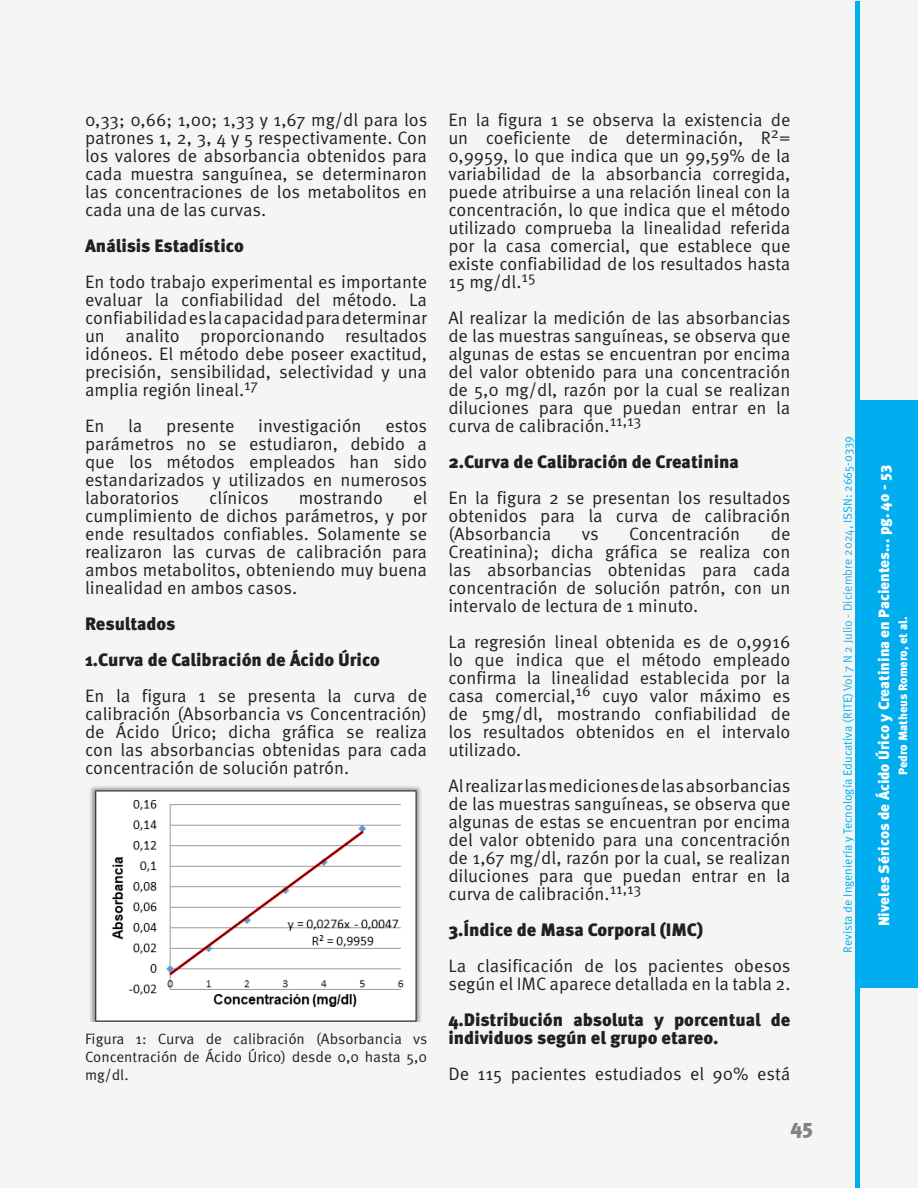
<style>
.page{position:relative;width:918px;height:1188px;background:#f4f6f6}
.page>*{position:absolute;margin:0;border:0;box-sizing:border-box;transform-origin:0 0}
.t1{font:900 21px "Meta Pro";color:#808285}
.txt{font:18px/18px "Meta Pro";color:#231f20;text-align:justify}
.txt-2{font:900 18px/18px "Meta Pro";color:#231f20}
.Pie_Imagen{font:15px/18px "Meta Pro";color:#231f20;text-align:justify}
.t2{font:900 15px "Meta Pro";color:#fff}
.t3{font:12px "Meta Pro";color:#00aeef}
.t4{font:900 12px "Meta Pro";color:#fff}
.s1{color:#29abe2}
</style>
<div class="page">
<div style="left:859px;top:400px;width:59px;height:588px;background:#00aeef"></div>
<hr style="left:855px;top:2px;width:4px;height:1186px;background:#00aeef">
<img style="left:90px;top:786px;width:331px;height:236px">
<p class="txt" style="left:85px;top:111px;width:344px">0,33; 0,66; 1,00; 1,33 y 1,67 mg/dl para los patrones 1, 2, 3, 4 y 5 respectivamente. Con los valores de absorbancia obtenidos para cada muestra sanguínea, se determinaron las concentraciones de los metabolitos en cada una de las curvas.</p>
<p class="txt-2" style="left:85px;top:237px;width:160px">Análisis Estadístico</p>
<p class="txt" style="left:85px;top:273px;width:344px">En todo trabajo experimental es importante evaluar la confiabilidad del método. La confiabilidad es la capacidad para determinar un analito proporcionando resultados idóneos. El método debe poseer exactitud, precisión, sensibilidad, selectividad y una amplia región lineal.<sup>17</sup></p>
<p class="txt" style="left:85px;top:417px;width:21px">En</p>
<p class="txt" style="left:128px;top:417px;width:16px">la</p>
<p class="txt" style="left:166px;top:417px;width:70px">presente</p>
<p class="txt" style="left:258px;top:417px;width:105px">investigación</p>
<p class="txt" style="left:85px;top:417px;width:344px;text-indent:300px">estos parámetros no se estudiaron, debido a que los métodos empleados han sido estandarizados y utilizados en numerosos laboratorios</p>
<p class="txt" style="left:209px;top:489px;width:61px">clínicos</p>
<p class="txt" style="left:299px;top:489px;width:86px">mostrando</p>
<p class="txt" style="left:85px;top:489px;width:344px;text-indent:328px">el cumplimiento de dichos parámetros, y por ende resultados confiables. Solamente se realizaron las curvas de calibración para ambos metabolitos, obteniendo muy buena linealidad en ambos casos.</p>
<p class="txt-2" style="left:85px;top:615px;width:92px">Resultados</p>
<p class="txt-2" style="left:85px;top:651px;width:297px">1.Curva de Calibración de Ácido Úrico</p>
<p class="txt" style="left:85px;top:687px;width:344px">En la figura 1 se presenta la curva de calibración (Absorbancia vs Concentración) de Ácido Úrico; dicha gráfica se realiza con las absorbancias obtenidas para cada concentración de solución patrón.</p>
<p class="Pie_Imagen" style="left:85px;top:1030px;width:344px">Figura 1: Curva de calibración (Absorbancia vs Concentración de Ácido Úrico) desde 0,0 hasta 5,0 mg/dl.</p>
<p class="txt" style="left:448px;top:111px;width:344px">En la figura 1 se observa la existencia de un coeficiente de determinación, R<sup>2</sup>= 0,9959, lo que indica que un 99,59% de la variabilidad de la absorbancia corregida, puede atribuirse a una relación lineal con la concentración, lo que indica que el método utilizado comprueba la linealidad referida por la casa comercial, que establece que existe confiabilidad de los resultados hasta 15 mg/dl.<sup>15</sup></p>
<p class="txt" style="left:448px;top:309px;width:344px">Al realizar la medición de las absorbancias de las muestras sanguíneas, se observa que algunas de estas se encuentran por encima del valor obtenido para una concentración de 5,0 mg/dl, razón por la cual se realizan diluciones para que puedan entrar en la curva de calibración.<sup>11,13</sup></p>
<p class="txt-2" style="left:448px;top:453px;width:292px">2.Curva de Calibración de Creatinina</p>
<p class="txt" style="left:448px;top:489px;width:344px">En la figura 2 se presentan los resultados obtenidos para la curva de calibración (Absorbancia</p>
<p class="txt" style="left:582px;top:525px;width:18px">vs</p>
<p class="txt" style="left:629px;top:525px;width:113px">Concentración</p>
<p class="txt" style="left:448px;top:525px;width:344px;text-indent:322px">de Creatinina); dicha gráfica se realiza con las absorbancias obtenidas para cada concentración de solución patrón, con un intervalo de lectura de 1 minuto.</p>
<p class="txt" style="left:448px;top:633px;width:344px">La regresión lineal obtenida es de 0,9916 lo que indica que el método empleado confirma la linealidad establecida por la casa comercial,<sup>16</sup> cuyo valor máximo es de 5mg/dl, mostrando confiabilidad de los resultados obtenidos en el intervalo utilizado.</p>
<p class="txt" style="left:448px;top:777px;width:344px">Al realizar las mediciones de las absorbancias de las muestras sanguíneas, se observa que algunas de estas se encuentran por encima del valor obtenido para una concentración de 1,67 mg/dl, razón por la cual, se realizan diluciones para que puedan entrar en la curva de calibración.<sup>11,13</sup></p>
<p class="txt-2" style="left:448px;top:921px;width:256px">3.Índice de Masa Corporal (IMC)</p>
<p class="txt" style="left:448px;top:957px;width:344px">La clasificación de los pacientes obesos según el IMC aparece detallada en la tabla 2.</p>
<p class="txt-2" style="left:448px;top:1011px;width:344px">4.Distribución absoluta y porcentual de individuos según el grupo etareo.</p>
<p class="txt" style="left:448px;top:1065px;width:344px">De 115 pacientes estudiados el 90% está</p>
<p class="t1" style="left:790px;top:1113px;width:24px">45</p>
<p class="t3" style="left:840px;top:953px;width:518px;rotate:-90deg">Revista de Ingeniería y Tecnología Educativa (RITE) <span class="s1">Vol 7 N 2 Julio - Diciembre 2024</span>, ISSN: 2665-0339</p>
<p class="t2" style="left:875px;top:926px;width:463px;rotate:-90deg">Niveles Séricos de Ácido Úrico y Creatinina en Pacientes... pg. 40 - 53</p>
<p class="t4" style="left:895px;top:775px;width:160px;rotate:-90deg">Pedro Matheus Romero, et al.</p>
</div>
